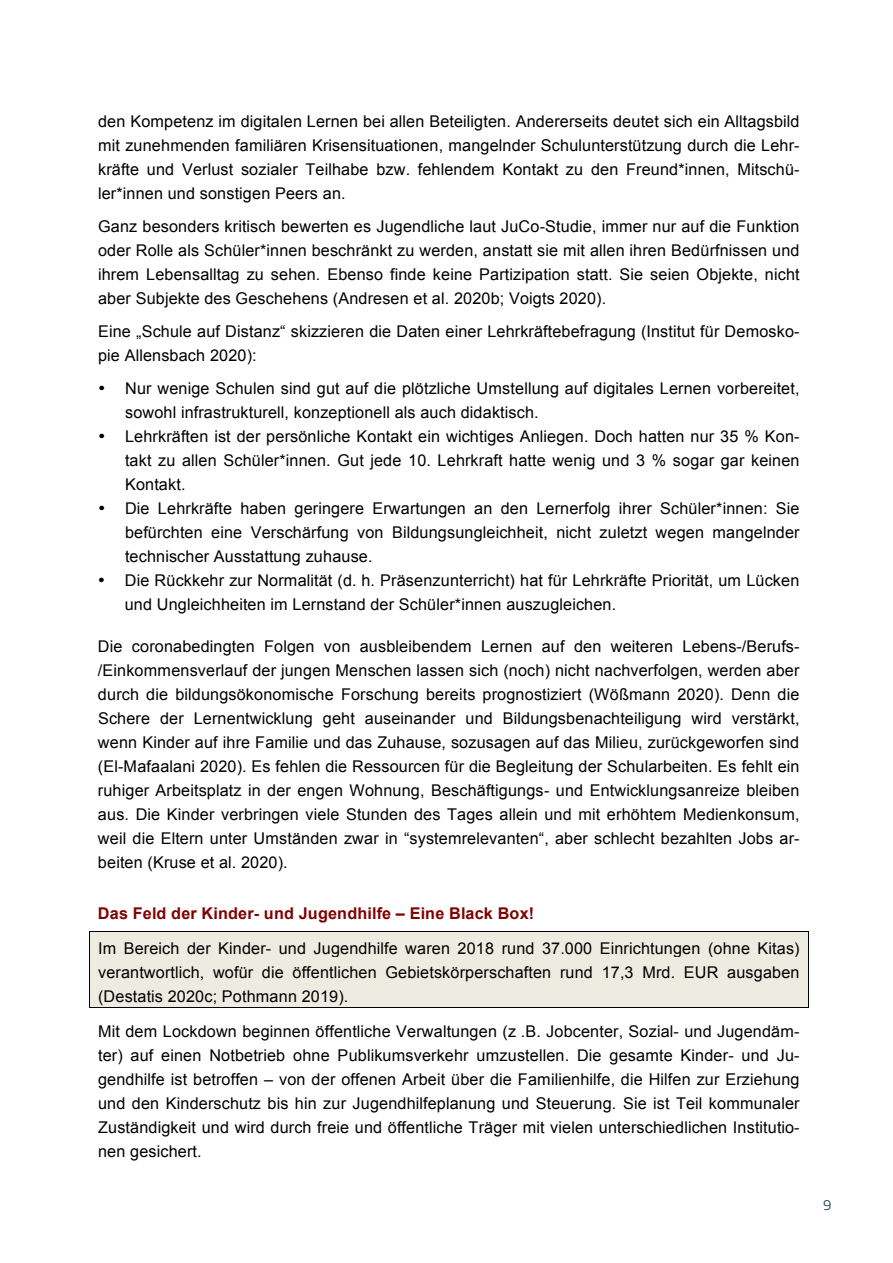
<style>
.page{position:relative;width:893px;height:1263px;background:#fff}
.page>*{position:absolute;margin:0;border:0;box-sizing:border-box;transform-origin:0 0}
.t1{font:16.2px/24px "Arial";letter-spacing:.01em;color:#000;text-align:justify}
.t2{font:700 16.2px "Arial";letter-spacing:.01em;color:#800000}
.t3{font:15px "Titillium";color:#365b63}
</style>
<div class="page">
<div style="left:90px;top:932px;width:718px;height:26px;background:#eeece1"></div>
<hr style="left:90px;top:932px;width:718px;height:1px;background:#000">
<div style="left:90px;top:958px;width:718px;height:24px;background:#eeece1"></div>
<div style="left:90px;top:982px;width:718px;height:25px;background:#eeece1"></div>
<hr style="left:90px;top:1007px;width:718px;height:1px;background:#000">
<svg style="left:89px;top:932px;width:1px;height:76px"></svg>
<svg style="left:808px;top:932px;width:1px;height:76px"></svg>
<p class="t1" style="left:98px;top:109px;width:703px">den Kompetenz im digitalen Lernen bei allen Beteiligten. Andererseits deutet sich ein Alltagsbild mit zunehmenden familiären Krisensituationen, mangelnder Schulunterstützung durch die Lehr&shy;kräfte und Verlust sozialer Teilhabe bzw. fehlendem Kontakt zu den Freund*innen, Mitschü&shy;ler*innen und sonstigen Peers an.</p>
<p class="t1" style="left:98px;top:214px;width:703px">Ganz besonders kritisch bewerten es Jugendliche laut JuCo-Studie, immer nur auf die Funktion oder Rolle als Schüler*innen beschränkt zu werden, anstatt sie mit allen ihren Bedürfnissen und ihrem Lebensalltag zu sehen. Ebenso finde keine Partizipation statt. Sie seien Objekte, nicht aber Subjekte des Geschehens (Andresen et al. 2020b; Voigts 2020).</p>
<p class="t1" style="left:98px;top:319px;width:703px">Eine „Schule auf Distanz“ skizzieren die Daten einer Lehrkräftebefragung (Institut für Demosko&shy;pie Allensbach 2020):</p>
<p class="t1" style="left:125px;top:376px;width:676px;text-indent:-27px">• Nur wenige Schulen sind gut auf die plötzliche Umstellung auf digitales Lernen vorbereitet, sowohl infrastrukturell, konzeptionell als auch didaktisch.</p>
<p class="t1" style="left:125px;top:424px;width:676px;text-indent:-27px">• Lehrkräften ist der persönliche Kontakt ein wichtiges Anliegen. Doch hatten nur 35 % Kon&shy;takt zu allen Schüler*innen. Gut jede 10. Lehrkraft hatte wenig und 3 % sogar gar keinen Kontakt.</p>
<p class="t1" style="left:125px;top:496px;width:676px;text-indent:-27px">• Die Lehrkräfte haben geringere Erwartungen an den Lernerfolg ihrer Schüler*innen: Sie befürchten eine Verschärfung von Bildungsungleichheit, nicht zuletzt wegen mangelnder technischer Ausstattung zuhause.</p>
<p class="t1" style="left:125px;top:568px;width:676px;text-indent:-27px">• Die Rückkehr zur Normalität (d. h. Präsenzunterricht) hat für Lehrkräfte Priorität, um Lücken und Ungleichheiten im Lernstand der Schüler*innen auszugleichen.</p>
<p class="t1" style="left:98px;top:634px;width:703px">Die coronabedingten Folgen von ausbleibendem Lernen auf den weiteren Lebens-/Berufs-/Einkommensverlauf der jungen Menschen lassen sich (noch) nicht nachverfolgen, werden aber durch die bildungsökonomische Forschung bereits prognostiziert (Wößmann 2020). Denn die Schere der Lernentwicklung geht auseinander und Bildungsbenachteiligung wird verstärkt, wenn Kinder auf ihre Familie und das Zuhause, sozusagen auf das Milieu, zurückgeworfen sind (El-Mafaalani 2020). Es fehlen die Ressourcen für die Begleitung der Schularbeiten. Es fehlt ein ruhiger Arbeitsplatz in der engen Wohnung, Beschäftigungs- und Entwicklungsanreize bleiben aus. Die Kinder verbringen viele Stunden des Tages allein und mit erhöhtem Medienkonsum, weil die Eltern unter Umständen zwar in “systemrelevanten“, aber schlecht bezahlten Jobs ar&shy;beiten (Kruse et al. 2020).</p>
<p class="t2" style="left:98px;top:902px;width:438px">Das Feld der Kinder- und Jugendhilfe – Eine Black Box!</p>
<p class="t1" style="left:98px;top:936px;width:703px">Im Bereich der Kinder- und Jugendhilfe waren 2018 rund 37.000 Einrichtungen (ohne Kitas) verantwortlich, wofür die öffentlichen Gebietskörperschaften rund 17,3 Mrd. EUR ausgaben (Destatis 2020c; Pothmann 2019).</p>
<p class="t1" style="left:98px;top:1020px;width:703px">Mit dem Lockdown beginnen öffentliche Verwaltungen (z .B. Jobcenter, Sozial- und Jugendäm&shy;ter) auf einen Notbetrieb ohne Publikumsverkehr umzustellen. Die gesamte Kinder- und Ju&shy;gendhilfe ist betroffen – von der offenen Arbeit über die Familienhilfe, die Hilfen zur Erziehung und den Kinderschutz bis hin zur Jugendhilfeplanung und Steuerung. Sie ist Teil kommunaler Zuständigkeit und wird durch freie und öffentliche Träger mit vielen unterschiedlichen Institutio&shy;nen gesichert.</p>
<p class="t3" style="left:823px;top:1193px;width:10px">9</p>
</div>
